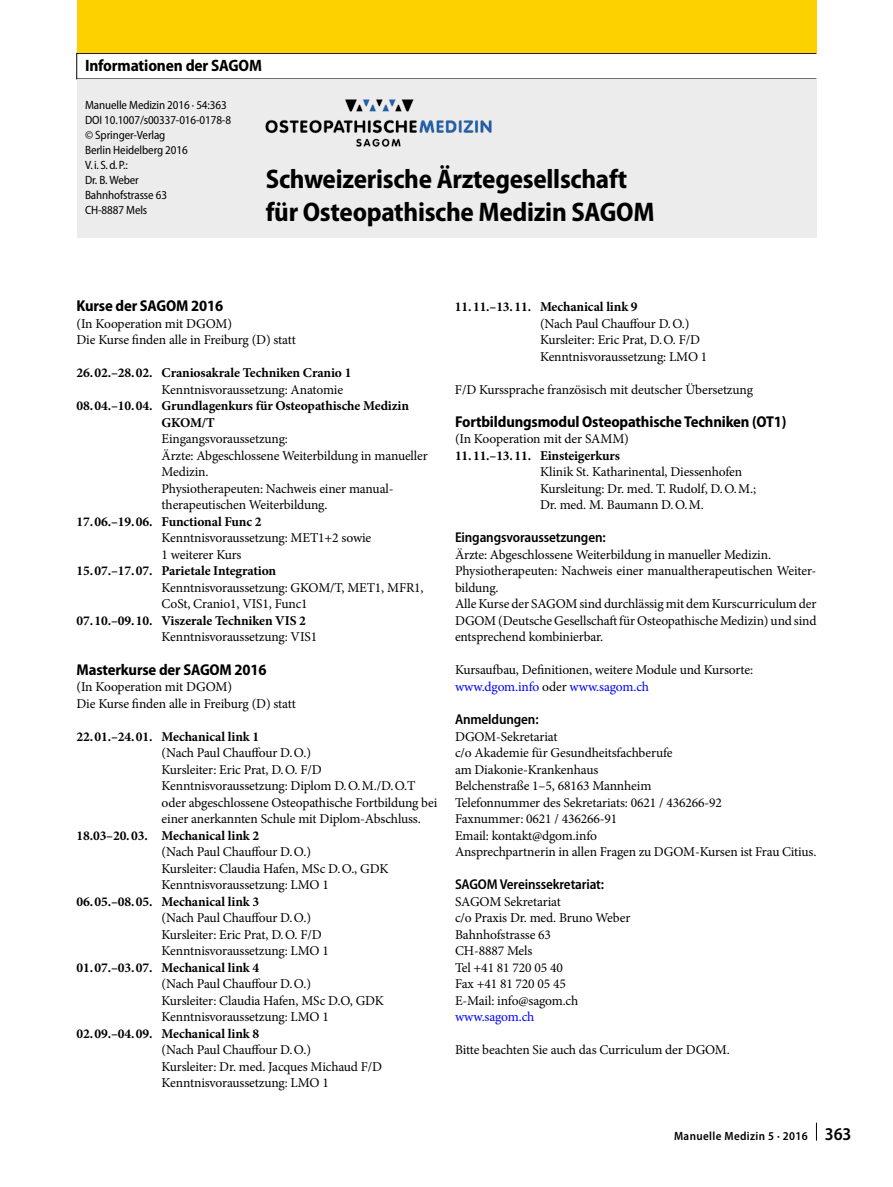
<style>
.page{position:relative;width:893px;height:1187px;background:#fff}
.page>*{position:absolute;margin:0;border:0;box-sizing:border-box;transform-origin:0 0}
.t1{font:700 semi-condensed 27px/33px "Myriad Pro";letter-spacing:-.01em;color:#000}
.t2{font:700 semi-condensed 16.5px "Myriad Pro";letter-spacing:-.01em;color:#000}
.t3{font:700 semi-condensed 15.75px "Myriad Pro";letter-spacing:-.01em;color:#000}
.t4{font:600 semi-condensed 14.25px "Myriad Pro";letter-spacing:-.01em;color:#000}
.t5{font:13.5px/16.5px "Minion Pro";letter-spacing:-.01em;color:#000}
.t6{font:700 13.5px/16.5px "Minion Pro";letter-spacing:-.01em;color:#000}
.t7{font:13.5px "Minion Pro";letter-spacing:-.015em;color:#00f}
.t8{font:semi-condensed 12px/15px "Myriad Pro";letter-spacing:-.01em;color:#000}
.t9{font:600 semi-condensed 12px "Myriad Pro";letter-spacing:.03em;color:#000}
.s1{color:#00f}
.s2{font-size:18px}
</style>
<div class="page">
<svg style="left:816px;top:1122px;width:1px;height:18px"></svg>
<div style="left:77px;top:53px;width:740px;height:26px;border:1px solid #000"></div>
<div style="left:77px;top:0;width:739px;height:53px;background:#fdd000"></div>
<div style="left:77px;top:79px;width:739px;height:159px;background:#ececec"></div>
<img style="left:266px;top:100px;width:225px;height:46px">
<p class="t2" style="left:85px;top:56px;width:178px">Informationen der SAGOM</p>
<p class="t8" style="left:85px;top:98px;width:148px">Manuelle Medizin 2016 · 54:363<br>DOI 10.1007/s00337-016-0178-8 © Springer-Verlag<br>Berlin Heidelberg 2016<br>V.i.S.d.P.:<br>Dr. B. Weber<br>Bahnhofstrasse 63<br>CH-8887 Mels</p>
<h1 class="t1" style="left:266px;top:163px;width:390px">Schweizerische Ärztegesellschaft für Osteopathische Medizin SAGOM</h1>
<p class="t3" style="left:77px;top:297px;width:148px">Kurse der SAGOM 2016</p>
<p class="t5" style="left:77px;top:315px;width:221px">(In Kooperation mit DGOM)<br>Die Kurse finden alle in Freiburg (D) statt</p>
<p class="t6" style="left:77px;top:364px;width:276px">26.02.–28.02. Craniosakrale Techniken Cranio 1</p>
<p class="t5" style="left:162px;top:381px;width:183px">Kenntnisvoraussetzung: Anatomie</p>
<p class="t6" style="left:162px;top:397px;width:249px;text-indent:-85px">08.04.–10.04. Grundlagenkurs für Osteopathische Medizin<br>GKOM/T</p>
<p class="t5" style="left:162px;top:431px;width:268px">Eingangsvoraussetzung:<br>Ärzte: Abgeschlossene Weiterbildung in manueller Medizin.<br>Physiotherapeuten: Nachweis einer manual&shy;therapeutischen Weiterbildung.</p>
<p class="t6" style="left:77px;top:513px;width:186px">17.06.–19.06. Functional Func 2</p>
<p class="t5" style="left:162px;top:530px;width:211px">Kenntnisvoraussetzung: MET1+2 sowie<br>1 weiterer Kurs</p>
<p class="t6" style="left:77px;top:562px;width:201px">15.07.–17.07. Parietale Integration</p>
<p class="t5" style="left:162px;top:579px;width:264px">Kenntnisvoraussetzung: GKOM/T, MET1, MFR1,<br>CoSt, Cranio1, VIS1, Func1</p>
<p class="t6" style="left:77px;top:612px;width:231px">07.10.–09.10. Viszerale Techniken VIS 2</p>
<p class="t5" style="left:162px;top:629px;width:157px">Kenntnisvoraussetzung: VIS1</p>
<p class="t3" style="left:77px;top:660px;width:192px">Masterkurse der SAGOM 2016</p>
<p class="t5" style="left:77px;top:678px;width:221px">(In Kooperation mit DGOM)<br>Die Kurse finden alle in Freiburg (D) statt</p>
<p class="t6" style="left:77px;top:727px;width:184px">22.01.–24.01. Mechanical link 1</p>
<p class="t5" style="left:162px;top:744px;width:277px">(Nach Paul Chauffour D.O.)<br>Kursleiter: Eric Prat, D.O. F/D Kenntnisvoraussetzung: Diplom D.O.M./D.O.T oder abgeschlossene Osteopathische Fortbildung bei einer anerkannten Schule mit Diplom-Abschluss.</p>
<p class="t6" style="left:77px;top:826px;width:184px">18.03–20.03. Mechanical link 2</p>
<p class="t5" style="left:162px;top:843px;width:228px">(Nach Paul Chauffour D.O.)<br>Kursleiter: Claudia Hafen, MSc D.O., GDK<br>Kenntnisvoraussetzung: LMO 1</p>
<p class="t6" style="left:77px;top:892px;width:184px">06.05.–08.05. Mechanical link 3</p>
<p class="t5" style="left:162px;top:909px;width:169px">(Nach Paul Chauffour D.O.)<br>Kursleiter: Eric Prat, D.O. F/D<br>Kenntnisvoraussetzung: LMO 1</p>
<p class="t6" style="left:77px;top:958px;width:184px">01.07.–03.07. Mechanical link 4</p>
<p class="t5" style="left:162px;top:975px;width:224px">(Nach Paul Chauffour D.O.)<br>Kursleiter: Claudia Hafen, MSc D.O, GDK<br>Kenntnisvoraussetzung: LMO 1</p>
<p class="t6" style="left:77px;top:1024px;width:184px">02.09.–04.09. Mechanical link 8</p>
<p class="t5" style="left:162px;top:1041px;width:222px">(Nach Paul Chauffour D.O.)<br>Kursleiter: Dr. med. Jacques Michaud F/D<br>Kenntnisvoraussetzung: LMO 1</p>
<p class="t6" style="left:455px;top:298px;width:184px">11.11.–13.11. Mechanical link 9</p>
<p class="t5" style="left:540px;top:315px;width:169px">(Nach Paul Chauffour D.O.)<br>Kursleiter: Eric Prat, D.O. F/D<br>Kenntnisvoraussetzung: LMO 1</p>
<p class="t5" style="left:455px;top:381px;width:299px">F/D Kurssprache französisch mit deutscher Übersetzung</p>
<p class="t3" style="left:455px;top:413px;width:333px">Fortbildungsmodul Osteopathische Techniken (OT1)</p>
<p class="t5" style="left:455px;top:431px;width:175px">(In Kooperation mit der SAMM)</p>
<p class="t6" style="left:455px;top:447px;width:166px">11.11.–13.11. Einsteigerkurs</p>
<p class="t5" style="left:540px;top:464px;width:218px">Klinik St. Katharinental, Diessenhofen<br>Kursleitung: Dr. med. T. Rudolf, D.O.M.;<br>Dr. med. M. Baumann D.O.M.</p>
<p class="t4" style="left:455px;top:529px;width:152px">Eingangsvoraussetzungen:</p>
<p class="t5" style="left:455px;top:546px;width:363px">Ärzte: Abgeschlossene Weiterbildung in manueller Medizin.<br>Physiotherapeuten: Nachweis einer manualtherapeutischen Weiter&shy;bildung.<br>Alle Kurse der SAGOM sind durchlässig mit dem Kurscurriculum der DGOM (Deutsche Gesellschaft für Osteopathische Medizin) und sind entsprechend kombinierbar.</p>
<p class="t5" style="left:455px;top:662px;width:300px">Kursaufbau, Definitionen, weitere Module und Kursorte: <span class="s1">www.dgom.info</span> oder <span class="s1">www.sagom.ch</span></p>
<p class="t4" style="left:455px;top:711px;width:85px">Anmeldungen:</p>
<p class="t5" style="left:455px;top:728px;width:363px">DGOM-Sekretariat<br>c/o Akademie für Gesundheitsfachberufe<br>am Diakonie-Krankenhaus<br>Belchenstraße 1–5, 68163 Mannheim<br>Telefonnummer des Sekretariats: 0621 / 436266-92<br>Faxnummer: 0621 / 436266-91<br>Email: kontakt@dgom.info<br>Ansprechpartnerin in allen Fragen zu DGOM-Kursen ist Frau Citius.</p>
<p class="t4" style="left:455px;top:876px;width:151px">SAGOM Vereinssekretariat:</p>
<p class="t5" style="left:455px;top:893px;width:177px">SAGOM Sekretariat<br>c/o Praxis Dr. med. Bruno Weber<br>Bahnhofstrasse 63<br>CH-8887 Mels<br>Tel +41 81 720 05 40<br>Fax +41 81 720 05 45<br>E-Mail: info@sagom.ch</p>
<p class="t7" style="left:455px;top:1007px;width:81px">www.sagom.ch</p>
<p class="t5" style="left:455px;top:1041px;width:276px">Bitte beachten Sie auch das Curriculum der DGOM.</p>
<p class="t9" style="left:674px;top:1128px;width:179px">Manuelle Medizin 5 · 2016 <span class="s2">363</span></p>
</div>
